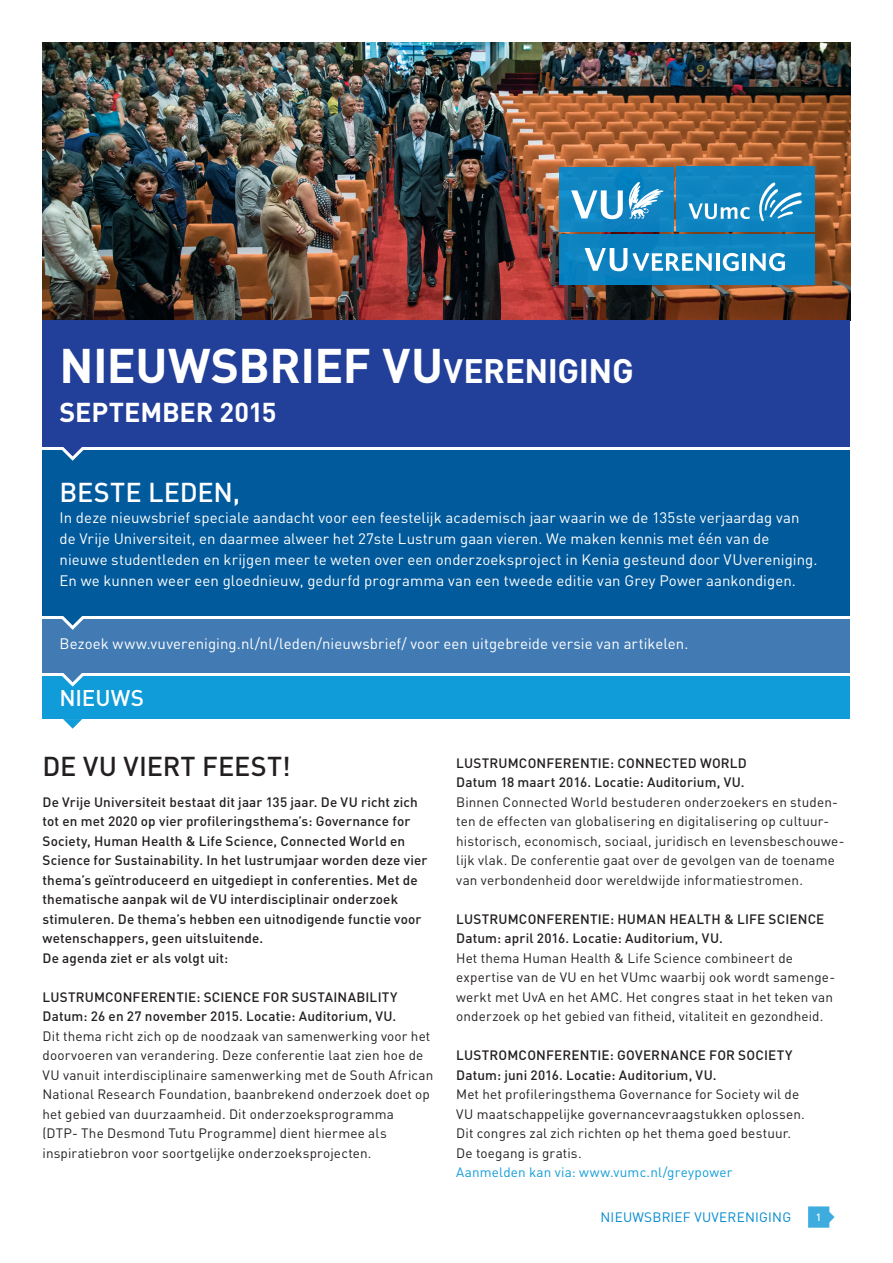
<style>
.page{position:relative;width:893px;height:1263px;background:#fff}
.page>*{position:absolute;margin:0;border:0;box-sizing:border-box;transform-origin:0 0}
.Platte_tekst_wit{font:700 48px "DIN Pro";letter-spacing:-.01em;color:#fff}
.Kop_18pt{font:500 27px "DIN Pro";letter-spacing:.005em;color:#231f20}
.Platte_tekst_wit-2{font:700 27px "DIN Pro";letter-spacing:-.005em;color:#fff}
.Platte_tekst_wit-3{font:500 27px "DIN Pro";color:#fff}
.Kop_15pt_wit{font:500 22.5px "DIN Pro";letter-spacing:-.005em;color:#fff}
.Platte_tekst_wit-4{font:15px/21px "DIN Pro";letter-spacing:.005em;color:#fff}
.Platte_tekst_zwart{font:13.5px/19.5px "DIN Pro";letter-spacing:.01em;color:#231f20}
.Platte_tekst_zwart-2{font:500 13.5px/19.5px "DIN Pro";letter-spacing:.01em;color:#231f20}
.tussenkop{font:500 13.5px "DIN Pro";letter-spacing:.015em;color:#231f20}
.t1{font:13.5px "DIN Pro";letter-spacing:.02em;color:#0089cf}
.t2{font:500 10.5px "DIN Pro";color:#fff}
.s1{font-size:33.6px}
.s2{color:#0f9cd9}
</style>
<div class="page">
<div style="left:43px;top:619px;width:807px;height:54px;background:#427bb3"></div>
<div style="left:43px;top:676px;width:807px;height:43px;background:#0f9cd9"></div>
<img style="left:43px;top:43px;width:807px;height:278px">
<svg style="left:63px;top:719px;width:19px;height:10px"></svg>
<svg style="left:62px;top:616px;width:22px;height:14px"></svg>
<svg style="left:62px;top:673px;width:22px;height:14px"></svg>
<div style="left:43px;top:450px;width:807px;height:166px;background:#005a9c"></div>
<div style="left:43px;top:321px;width:807px;height:126px;background:#223f99"></div>
<svg style="left:62px;top:447px;width:22px;height:14px"></svg>
<div style="left:559px;top:167px;width:115px;height:65px;background:linear-gradient(to right,#1186c2,#0c81bf)"></div>
<div style="left:677px;top:167px;width:138px;height:65px;background:#0e84c0"></div>
<div style="left:559px;top:234px;width:256px;height:51px;background:#0c82bf"></div>
<svg style="left:571px;top:190px;width:52px;height:29px"></svg>
<svg style="left:629px;top:182px;width:34px;height:37px"></svg>
<svg style="left:688px;top:182px;width:114px;height:39px"></svg>
<svg style="left:585px;top:248px;width:127px;height:23px"></svg>
<hr style="left:716px;top:253px;width:3px;height:18px;background:#fff">
<svg style="left:723px;top:253px;width:16px;height:18px"></svg>
<hr style="left:742px;top:253px;width:4px;height:18px;background:#fff">
<svg style="left:750px;top:253px;width:35px;height:18px"></svg>
<svg style="left:808px;top:1206px;width:26px;height:22px"></svg>
<p class="Platte_tekst_wit" style="left:60px;top:325px;width:576px">NIEUWSBRIEF VU<span class="s1">VERENIGING</span></p>
<p class="Platte_tekst_wit-2" style="left:60px;top:390px;width:218px">SEPTEMBER 2015</p>
<p class="Platte_tekst_wit-3" style="left:60px;top:470px;width:182px">BESTE LEDEN,</p>
<p class="Platte_tekst_wit-4" style="left:60px;top:506px;width:759px">In deze nieuwsbrief speciale aandacht voor een feestelijk academisch jaar waarin we de 135ste verjaardag van de Vrije Universiteit, en daarmee alweer het 27ste Lustrum gaan vieren. We maken kennis met één van de nieuwe studentleden en krijgen meer te weten over een onderzoeksproject in Kenia gesteund door VUvereniging.<br>En we kunnen weer een gloednieuw, gedurfd programma van een tweede editie van Grey Power aankondigen.</p>
<p class="Platte_tekst_wit-4" style="left:60px;top:632px;width:630px">Bezoek www.vuvereniging.nl/nl/leden/nieuwsbrief/ voor een uitgebreide versie van artikelen.</p>
<p class="Kop_15pt_wit" style="left:60px;top:679px;width:86px">NIEUWS</p>
<p class="Kop_18pt" style="left:43px;top:744px;width:250px">DE VU VIERT FEEST!</p>
<p class="Platte_tekst_zwart-2" style="left:43px;top:790px;width:386px">De Vrije Universiteit bestaat dit jaar 135 jaar. De VU richt zich tot en met 2020 op vier profileringsthema’s: Governance for Society, Human Health &amp; Life Science, Connected World en Science for Sustainability. In het lustrumjaar worden deze vier thema’s geïntroduceerd en uitgediept in conferenties. Met de thematische aanpak wil de VU interdisciplinair onderzoek stimuleren. De thema’s hebben een uitnodigende functie voor wetenschappers, geen uitsluitende.</p>
<p class="Platte_tekst_zwart-2" style="left:43px;top:946px;width:187px">De agenda ziet er als volgt uit:</p>
<p class="tussenkop" style="left:43px;top:986px;width:357px">LUSTRUMCONFERENTIE: SCIENCE FOR SUSTAINABILITY</p>
<p class="Platte_tekst_zwart-2" style="left:43px;top:1005px;width:355px">Datum: 26 en 27 november 2015. Locatie: Auditorium, VU.</p>
<p class="Platte_tekst_zwart" style="left:43px;top:1025px;width:392px">Dit thema richt zich op de noodzaak van samenwerking voor het doorvoeren van verandering. Deze conferentie laat zien hoe de VU vanuit interdisciplinaire samenwerking met de South African National Research Foundation, baanbrekend onderzoek doet op het gebied van duurzaamheid. Dit onderzoeksprogramma<br>(DTP- The Desmond Tutu Programme) dient hiermee als inspiratiebron voor soortgelijke onderzoeksprojecten.</p>
<p class="tussenkop" style="left:456px;top:752px;width:292px">LUSTRUMCONFERENTIE: CONNECTED WORLD</p>
<p class="Platte_tekst_zwart-2" style="left:456px;top:771px;width:290px">Datum 18 maart 2016. Locatie: Auditorium, VU.</p>
<p class="Platte_tekst_zwart" style="left:456px;top:791px;width:390px">Binnen Connected World bestuderen onderzoekers en studen&shy;ten de effecten van globalisering en digitalisering op cultuur&shy;historisch, economisch, sociaal, juridisch en levensbeschouwe&shy;lijk vlak. De conferentie gaat over de gevolgen van de toename van verbondenheid door wereldwijde informatiestromen.</p>
<p class="tussenkop" style="left:456px;top:908px;width:370px">LUSTRUMCONFERENTIE: HUMAN HEALTH &amp; LIFE SCIENCE</p>
<p class="Platte_tekst_zwart-2" style="left:456px;top:927px;width:268px">Datum: april 2016. Locatie: Auditorium, VU.</p>
<p class="Platte_tekst_zwart" style="left:456px;top:947px;width:380px">Het thema Human Health &amp; Life Science combineert de expertise van de VU en het VUmc waarbij ook wordt samenge&shy;werkt met UvA en het AMC. Het congres staat in het teken van onderzoek op het gebied van fitheid, vitaliteit en gezondheid.</p>
<p class="tussenkop" style="left:456px;top:1044px;width:338px">LUSTROMCONFERENTIE: GOVERNANCE FOR SOCIETY</p>
<p class="Platte_tekst_zwart-2" style="left:456px;top:1063px;width:262px">Datum: juni 2016. Locatie: Auditorium, VU.</p>
<p class="Platte_tekst_zwart" style="left:456px;top:1083px;width:350px">Met het profileringsthema Governance for Society wil de VU maatschappelijke governancevraagstukken oplossen.<br>Dit congres zal zich richten op het thema goed bestuur.<br>De toegang is gratis.<br><span class="s2">Aanmelden kan via: www.vumc.nl/greypower</span></p>
<p class="t1" style="left:600px;top:1206px;width:192px">NIEUWSBRIEF VUVERENIGING</p>
<p class="t2" style="left:816px;top:1209px;width:7px">1</p>
</div>
